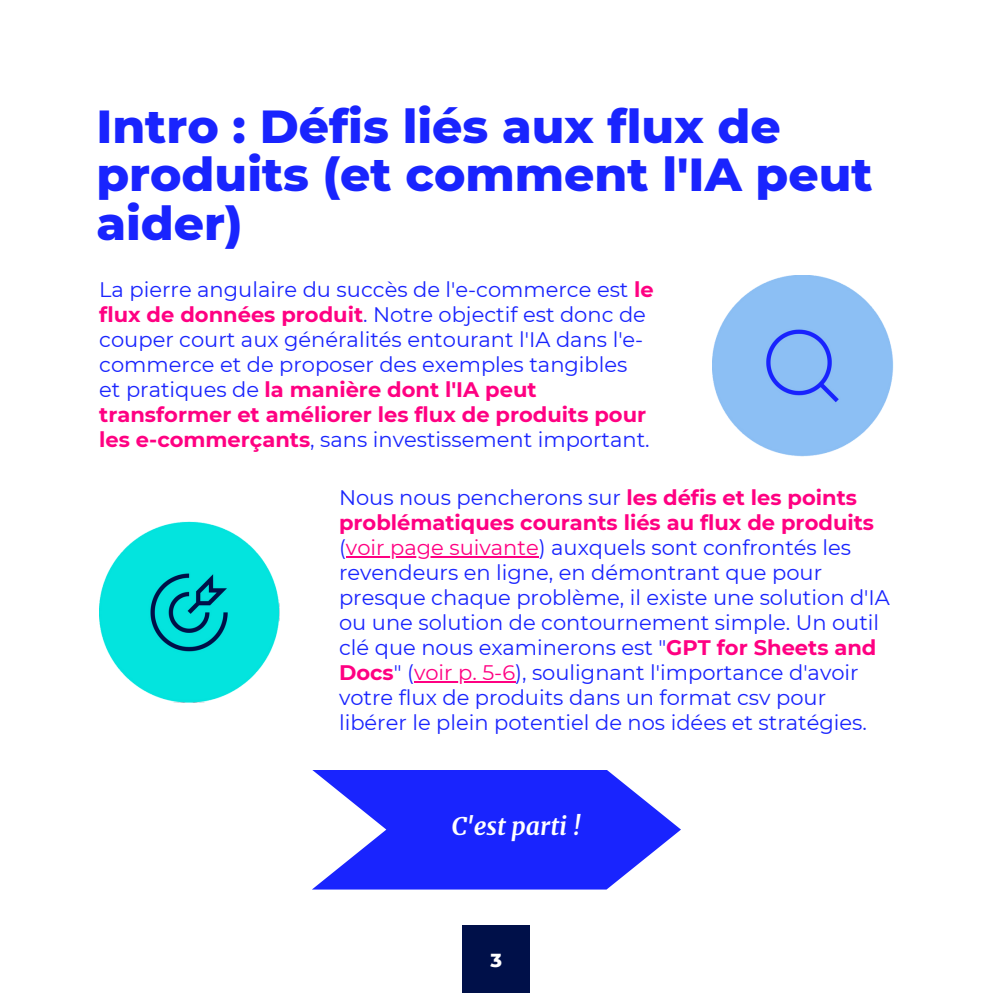
<style>
.page{position:relative;width:993px;height:993px;background:#fff}
.page>*{position:absolute;margin:0;border:0;box-sizing:border-box;transform-origin:0 0}
.t1{font:800 47.25px/48.6px "Montserrat";color:#1924fe}
.t2{font:italic 700 24.5px "Merriweather";color:#fff}
.t3{font:21px/24.8px "Montserrat";color:#1924fe}
.t4{font:800 19.25px "Montserrat";color:#fff}
.s1{font-weight:700;color:#ff0082}
.s2{color:#ff0082}
</style>
<div class="page">
<img style="left:712px;top:275px;width:181px;height:182px">
<img style="left:99px;top:521px;width:180px;height:181px">
<div style="left:463px;top:925px;width:67px;height:67px;background:#001049"></div>
<svg style="left:312px;top:770px;width:368px;height:119px;fill:#1924fe"></svg>
<hr style="left:346px;top:556px;width:192px;height:1px;background:#ff0082">
<hr style="left:414px;top:681px;width:101px;height:1px;background:#ff0082">
<h1 class="t1" style="left:96px;top:101px;width:777px">Intro : Défis liés aux flux de produits (et comment l'IA peut aider)</h1>
<p class="t3" style="left:99px;top:277px;width:555px">La pierre angulaire du succès de l'e-commerce est <span class="s1">le flux de données produit</span>. Notre objectif est donc de couper court aux généralités entourant l'IA dans l'e&shy;commerce et de proposer des exemples tangibles et pratiques de <span class="s1">la manière dont l'IA peut transformer et améliorer les flux de produits pour les e-commerçants</span>, sans investissement important.</p>
<p class="t3" style="left:339px;top:485px;width:552px">Nous nous pencherons sur <span class="s1">les défis et les points problématiques courants liés au flux de produits </span>(<span class="s2">voir page suivante</span>) auxquels sont confrontés les revendeurs en ligne, en démontrant que pour presque chaque problème, il existe une solution d'IA ou une solution de contournement simple. Un outil clé que nous examinerons est "<span class="s1">GPT for Sheets and Docs</span>" (<span class="s2">voir p. 5-6</span>), soulignant l'importance d'avoir votre flux de produits dans un format csv pour libérer le plein potentiel de nos idées et stratégies.</p>
<p class="t2" style="left:451px;top:810px;width:131px">C'est parti !</p>
<p class="t4" style="left:490px;top:947px;width:13px">3</p>
</div>
